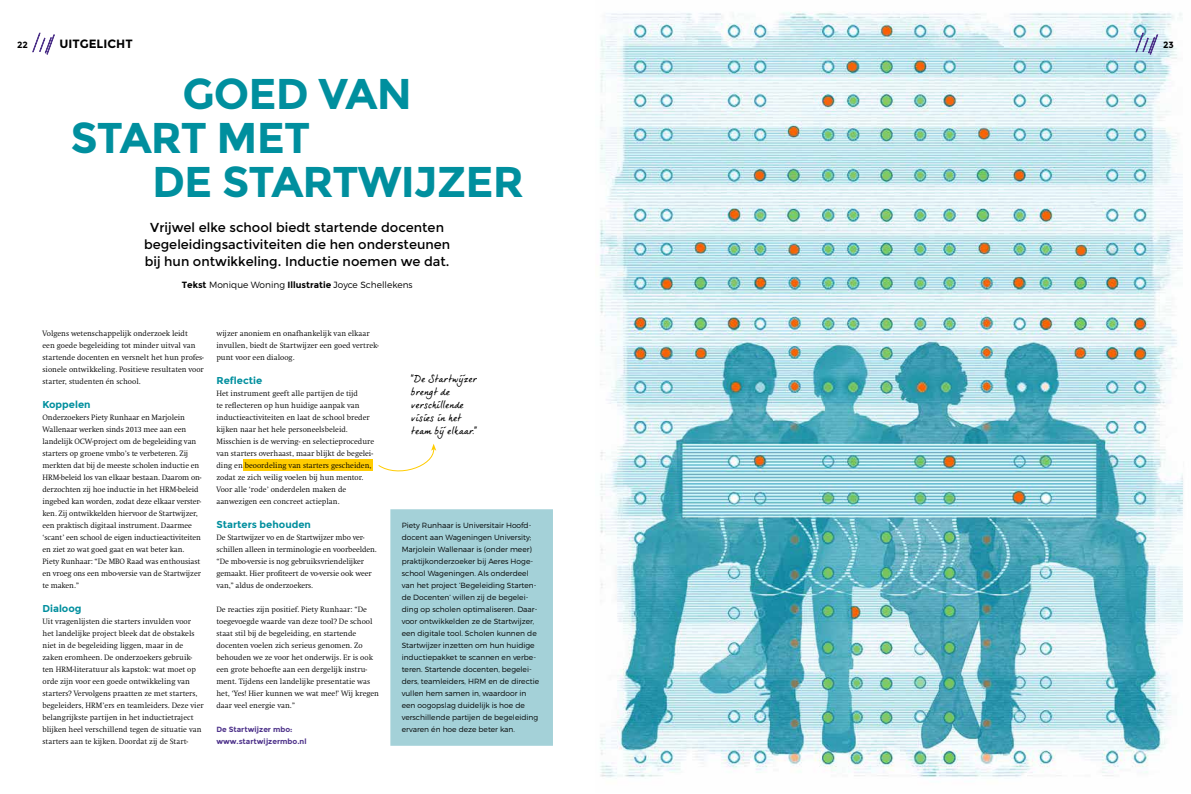
<style>
.page{position:relative;width:1191px;height:794px;background:#fff}
.page>*{position:absolute;margin:0;border:0;box-sizing:border-box;transform-origin:0 0}
.t1{font:700 43px/44px "Montserrat";letter-spacing:-.02em;color:#008f9e}
.t2{font:13px/17px "Montserrat";color:#000;text-align:center}
.t3{font:12px/13px "Dear Joe 5 C PRO Small Face";color:#000}
.t4{font:700 12px "Montserrat";color:#000}
.t5{font:700 10px "Montserrat";color:#008f9e}
.t6{font:300 9px "Montserrat";color:#000}
.t7{font:700 9px "Montserrat";color:#000}
.t8{font:300 8px/12px "Swift EF";color:#000}
.t9{font:300 7.5px/12px "Montserrat";color:#000}
.t10{font:700 7.5px/12px "Montserrat";color:#4f348b}
.s1{font-weight:700}
</style>
<div class="page">
<img style="left:599px;top:12px;width:585px;height:766px">
<svg style="left:32px;top:33px;width:23px;height:22px"></svg>
<svg style="left:1135px;top:33px;width:23px;height:22px"></svg>
<div style="left:243px;top:459px;width:129px;height:12px;background:#fc0"></div>
<svg style="left:378px;top:444px;width:58px;height:28px"></svg>
<div style="left:390px;top:509px;width:163px;height:237px;background:#a4d1d8"></div>
<p class="t7" style="left:17px;top:39px;width:12px">22</p>
<h3 class="t4" style="left:60px;top:37px;width:75px">UITGELICHT</h3>
<p class="t7" style="left:1163px;top:39px;width:12px">23</p>
<h1 class="t1" style="left:70px;top:72px;width:343px;text-indent:112px">GOED VAN<br>START MET</h1>
<h1 class="t1" style="left:152px;top:160px;width:373px">DE STARTWIJZER</h1>
<h2 class="t2" style="left:144px;top:219px;width:308px">Vrijwel elke school biedt startende docenten begeleidingsactiviteiten die hen ondersteunen bij hun ontwikkeling. Inductie noemen we dat.</h2>
<p class="t6" style="left:182px;top:279px;width:232px"><span class="s1">Tekst</span> Monique Woning <span class="s1">Illustratie</span> Joyce Schellekens</p>
<p class="t8" style="left:43px;top:328px;width:163px">Volgens wetenschappelijk onderzoek leidt<br>een goede begeleiding tot minder uitval van startende docenten en versnelt het hun profes&shy;sionele ontwikkeling. Positieve resultaten voor starter, studenten én school.</p>
<p class="t5" style="left:43px;top:399px;width:50px">Koppelen</p>
<p class="t8" style="left:43px;top:412px;width:160px">Onderzoekers Piety Runhaar en Marjolein Wallenaar werken sinds 2013 mee aan een landelijk OCW-project om de begeleiding van starters op groene vmbo’s te verbeteren. Zij merkten dat bij de meeste scholen inductie en HRM-beleid los van elkaar bestaan. Daarom on&shy;derzochten zij hoe inductie in het HRM-beleid ingebed kan worden, zodat deze elkaar verster&shy;ken. Zij ontwikkelden hiervoor de Startwijzer, een praktisch digitaal instrument. Daarmee ‘scant’ een school de eigen inductieactiviteiten en ziet zo wat goed gaat en wat beter kan.<br>Piety Runhaar: “De MBO Raad was enthousiast en vroeg ons een mbo-versie van de Startwijzer te maken.”</p>
<p class="t5" style="left:43px;top:603px;width:41px">Dialoog</p>
<p class="t8" style="left:43px;top:616px;width:163px">Uit vragenlijsten die starters invulden voor het landelijke project bleek dat de obstakels niet in de begeleiding liggen, maar in de zaken eromheen. De onderzoekers gebruik&shy;ten HRM-literatuur als kapstok: wat moet op orde zijn voor een goede ontwikkeling van starters? Vervolgens praatten ze met starters, begeleiders, HRM’ers en teamleiders. Deze vier belangrijkste partijen in het inductietraject blijken heel verschillend tegen de situatie van starters aan te kijken. Doordat zij de Start-</p>
<p class="t8" style="left:216px;top:328px;width:164px">wijzer anoniem en onafhankelijk van elkaar invullen, biedt de Startwijzer een goed vertrek&shy;punt voor een dialoog.</p>
<p class="t5" style="left:216px;top:375px;width:47px">Reflectie</p>
<p class="t8" style="left:216px;top:388px;width:159px">Het instrument geeft alle partijen de tijd<br>te reflecteren op hun huidige aanpak van inductieactiviteiten en laat de school breder kijken naar het hele personeelsbeleid.<br>Misschien is de werving- en selectieprocedure van starters overhaast, maar blijkt de begelei&shy;ding en beoordeling van starters gescheiden, zodat ze zich veilig voelen bij hun mentor.<br>Voor alle ‘rode’ onderdelen maken de aanwezigen een concreet actieplan.</p>
<p class="t5" style="left:216px;top:519px;width:96px">Starters behouden</p>
<p class="t8" style="left:216px;top:532px;width:162px">De Startwijzer vo en de Startwijzer mbo ver&shy;schillen alleen in terminologie en voorbeelden. “De mbo-versie is nog gebruiksvriendelijker gemaakt. Hier profiteert de vo-versie ook weer van,” aldus de onderzoekers.</p>
<p class="t8" style="left:216px;top:604px;width:164px">De reacties zijn positief. Piety Runhaar: “De toegevoegde waarde van deze tool? De school staat stil bij de begeleiding, en startende docenten voelen zich serieus genomen. Zo behouden we ze voor het onderwijs. Er is ook een grote behoefte aan een dergelijk instru&shy;ment. Tijdens een landelijke presentatie was het, ‘Yes! Hier kunnen we wat mee!’ Wij kregen daar veel energie van.”</p>
<p class="t10" style="left:216px;top:723px;width:92px">De Startwijzer mbo: www.startwijzermbo.nl</p>
<h3 class="t3" style="left:411px;top:371px;width:68px">“De Startwijzer brengt de verschillende visies in het team bijelkaar.”</h3>
<p class="t9" style="left:402px;top:519px;width:139px">Piety Runhaar is Universitair Hoofd&shy;docent aan Wageningen University; Marjolein Wallenaar is (onder meer) praktijkonderzoeker bij Aeres Hoge&shy;school Wageningen. Als onderdeel van het project ‘Begeleiding Starten&shy;de Docenten’ willen zij de begelei&shy;ding op scholen optimaliseren. Daar&shy;voor ontwikkelden ze de Startwijzer, een digitale tool. Scholen kunnen de Startwijzer inzetten om hun huidige inductiepakket te scannen en verbe&shy;teren. Startende docenten, begelei&shy;ders, teamleiders, HRM en de directie vullen hem samen in, waardoor in een oogopslag duidelijk is hoe de verschillende partijen de begeleiding ervaren én hoe deze beter kan.</p>
</div>
